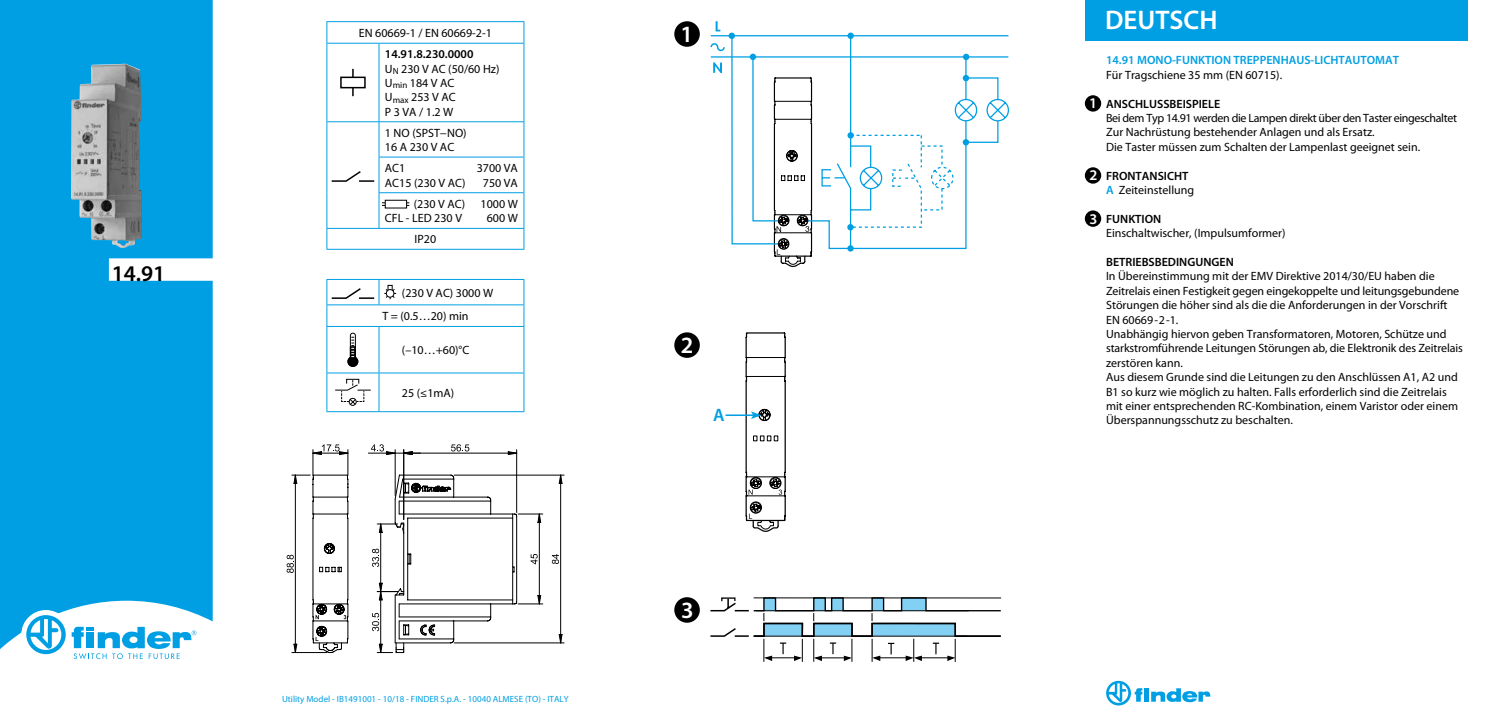
<style>
.page{position:relative;width:1489px;height:723px;background:#fff}
.page>*{position:absolute;margin:0;border:0;box-sizing:border-box;transform-origin:0 0}
.t1{font:600 27px "Myriad Pro";color:#fff}
.t2{font:600 23.4px "Myriad Pro";color:#fff}
.t3{font:600 22.5px "Myriad Pro";color:#000}
.t4{font:600 18px "Myriad Pro";color:#009fe3}
.t5{font:600 14.85px "Myriad Pro";color:#fff}
.t6{font:12px/14.4px "Myriad Pro";color:#000}
.t7{font:600 12px "Myriad Pro";color:#000}
.t8{font:600 12px "Myriad Pro";color:#009fe3}
.t9{font:9px "Myriad Pro";color:#009fe3}
.s1{font-weight:600}
.s2{font-weight:600;color:#009fe3}
</style>
<div class="page">
<div style="left:0;top:0;width:213px;height:649px;background:#009fe3"></div>
<div style="left:21px;top:610px;width:49px;height:49px;background:#fff;border-radius:50%"></div>
<svg style="left:26px;top:615px;width:40px;height:39px"></svg>
<svg style="left:72px;top:627px;width:124px;height:32px"></svg>
<img style="left:71px;top:64px;width:70px;height:185px">
<hr style="left:312px;top:518px;width:1px;height:82px;background:#000">
<hr style="left:347px;top:518px;width:1px;height:82px;background:#000">
<hr style="left:454px;top:475px;width:110px;height:1px;background:#000">
<hr style="left:454px;top:643px;width:110px;height:1px;background:#000">
<svg style="left:552px;top:554px;width:7px;height:10px"></svg>
<svg style="left:559px;top:475px;width:3px;height:9px"></svg>
<svg style="left:559px;top:634px;width:3px;height:9px"></svg>
<hr style="left:560px;top:475px;width:1px;height:168px;background:#000">
<hr style="left:292px;top:652px;width:35px;height:1px;background:#000">
<svg style="left:286px;top:555px;width:8px;height:18px"></svg>
<svg style="left:292px;top:444px;width:56px;height:74px"></svg>
<svg style="left:294px;top:644px;width:3px;height:9px"></svg>
<hr style="left:295px;top:475px;width:1px;height:177px;background:#000">
<hr style="left:395px;top:450px;width:1px;height:45px;background:#000">
<svg style="left:371px;top:444px;width:24px;height:11px"></svg>
<hr style="left:368px;top:453px;width:52px;height:1px;background:#000">
<hr style="left:403px;top:450px;width:1px;height:69px;background:#000">
<hr style="left:516px;top:450px;width:1px;height:62px;background:#000">
<svg style="left:451px;top:444px;width:18px;height:7px"></svg>
<svg style="left:403px;top:451px;width:9px;height:4px"></svg>
<svg style="left:508px;top:451px;width:9px;height:4px"></svg>
<hr style="left:404px;top:453px;width:112px;height:1px;background:#000">
<svg style="left:372px;top:474px;width:171px;height:179px"></svg>
<svg style="left:312px;top:543px;width:36px;height:110px"></svg>
<hr style="left:326px;top:21px;width:53px;height:1px;background:#009fe3">
<svg style="left:326px;top:22px;width:1px;height:21px"></svg>
<hr style="left:379px;top:21px;width:145px;height:1px;background:#009fe3">
<svg style="left:523px;top:22px;width:1px;height:21px"></svg>
<hr style="left:326px;top:43px;width:53px;height:1px;background:#009fe3">
<hr style="left:326px;top:44px;width:1px;height:77px;background:#009fe3">
<hr style="left:379px;top:43px;width:145px;height:1px;background:#009fe3">
<hr style="left:378px;top:44px;width:1px;height:77px;background:#009fe3">
<hr style="left:523px;top:44px;width:1px;height:77px;background:#009fe3">
<hr style="left:326px;top:121px;width:53px;height:1px;background:#009fe3">
<hr style="left:326px;top:122px;width:1px;height:35px;background:#009fe3">
<hr style="left:379px;top:121px;width:145px;height:1px;background:#009fe3">
<hr style="left:378px;top:122px;width:1px;height:35px;background:#009fe3">
<hr style="left:523px;top:122px;width:1px;height:35px;background:#009fe3">
<hr style="left:326px;top:157px;width:1px;height:36px;background:#009fe3">
<hr style="left:378px;top:157px;width:146px;height:1px;background:#009fe3">
<hr style="left:378px;top:157px;width:1px;height:35px;background:#009fe3">
<hr style="left:523px;top:157px;width:1px;height:35px;background:#009fe3">
<hr style="left:326px;top:193px;width:1px;height:35px;background:#009fe3">
<hr style="left:378px;top:192px;width:146px;height:1px;background:#009fe3">
<hr style="left:378px;top:193px;width:1px;height:35px;background:#009fe3">
<hr style="left:523px;top:193px;width:1px;height:35px;background:#009fe3">
<hr style="left:326px;top:228px;width:53px;height:1px;background:#009fe3">
<svg style="left:326px;top:229px;width:1px;height:20px"></svg>
<hr style="left:379px;top:228px;width:145px;height:1px;background:#009fe3">
<svg style="left:523px;top:229px;width:1px;height:20px"></svg>
<hr style="left:326px;top:249px;width:53px;height:1px;background:#009fe3">
<hr style="left:379px;top:249px;width:145px;height:1px;background:#009fe3">
<hr style="left:352px;top:69px;width:2px;height:27px;background:#000">
<div style="left:341px;top:77px;width:24px;height:11px;background:#fff"></div>
<div style="left:340px;top:77px;width:26px;height:11px;border:2px solid #000"></div>
<svg style="left:331px;top:171px;width:43px;height:11px"></svg>
<svg style="left:382px;top:202px;width:27px;height:4px"></svg>
<div style="left:385px;top:200px;width:21px;height:8px;background:#fff"></div>
<div style="left:385px;top:200px;width:22px;height:8px;border:1px solid #000"></div>
<hr style="left:326px;top:279px;width:53px;height:1px;background:#009fe3">
<hr style="left:379px;top:279px;width:145px;height:1px;background:#009fe3">
<hr style="left:379px;top:304px;width:145px;height:1px;background:#009fe3">
<svg style="left:523px;top:280px;width:1px;height:46px"></svg>
<hr style="left:326px;top:326px;width:53px;height:1px;background:#009fe3">
<hr style="left:326px;top:327px;width:1px;height:46px;background:#009fe3">
<hr style="left:379px;top:326px;width:145px;height:1px;background:#009fe3">
<hr style="left:378px;top:327px;width:1px;height:46px;background:#009fe3">
<hr style="left:523px;top:327px;width:1px;height:46px;background:#009fe3">
<hr style="left:326px;top:373px;width:53px;height:1px;background:#009fe3">
<hr style="left:326px;top:373px;width:1px;height:38px;background:#009fe3">
<hr style="left:379px;top:373px;width:145px;height:1px;background:#009fe3">
<hr style="left:378px;top:373px;width:1px;height:38px;background:#009fe3">
<hr style="left:523px;top:373px;width:1px;height:38px;background:#009fe3">
<hr style="left:326px;top:411px;width:53px;height:1px;background:#009fe3">
<hr style="left:379px;top:411px;width:145px;height:1px;background:#009fe3">
<svg style="left:347px;top:333px;width:11px;height:34px"></svg>
<div style="left:346px;top:379px;width:13px;height:5px;border:1px solid #000"></div>
<div style="left:349px;top:398px;width:7px;height:8px;border:1px solid #000;border-radius:50%"></div>
<svg style="left:335px;top:380px;width:36px;height:25px"></svg>
<svg style="left:326px;top:280px;width:70px;height:46px"></svg>
<div style="left:386px;top:290px;width:8px;height:7px;background:#fff;border-radius:50%"></div>
<div style="left:386px;top:289px;width:8px;height:9px;border:1px solid #000;border-radius:50%"></div>
<svg style="left:710px;top:21px;width:299px;height:246px"></svg>
<svg style="left:710px;top:597px;width:291px;height:65px"></svg>
<div style="left:674px;top:21px;width:25px;height:26px;background:#000;border-radius:50%"></div>
<div style="left:674px;top:597px;width:25px;height:26px;background:#000;border-radius:50%"></div>
<svg style="left:1106px;top:681px;width:104px;height:24px"></svg>
<hr style="left:725px;top:414px;width:28px;height:2px;background:#009fe3">
<svg style="left:745px;top:332px;width:40px;height:200px"></svg>
<div style="left:674px;top:332px;width:25px;height:26px;background:#000;border-radius:50%"></div>
<div style="left:1084px;top:95px;width:17px;height:17px;background:#000;border-radius:50%"></div>
<div style="left:1084px;top:167px;width:17px;height:17px;background:#000;border-radius:50%"></div>
<div style="left:1084px;top:210px;width:17px;height:17px;background:#000;border-radius:50%"></div>
<div style="left:1084px;top:0;width:383px;height:40px;background:#009fe3"></div>
<h3 class="t3" style="left:112px;top:259px;width:55px">14.91</h3>
<p class="t6" style="left:359px;top:26px;width:134px">EN 60669-1 / EN 60669-2-1</p>
<p class="t6" style="left:385px;top:47px;width:116px"><span class="s1">14.91.8.230.0000<br></span>U<sub>N</sub> 230 V AC (50/60 Hz)<br>U<sub>min</sub> 184 V AC<br>U<sub>max</sub> 253 V AC<br>P 3 VA / 1.2 W</p>
<p class="t6" style="left:385px;top:125px;width:83px">1 NO (SPST−NO)<br>16 A 230 V AC</p>
<p class="t6" style="left:385px;top:161px;width:22px">AC1</p>
<p class="t6" style="left:477px;top:161px;width:43px">3700 VA</p>
<p class="t6" style="left:385px;top:175px;width:82px">AC15 (230 V AC)</p>
<p class="t6" style="left:483px;top:175px;width:37px">750 VA</p>
<p class="t6" style="left:414px;top:196px;width:53px">(230 V AC)</p>
<p class="t6" style="left:480px;top:196px;width:39px">1000 W</p>
<p class="t6" style="left:385px;top:211px;width:79px">CFL - LED 230 V</p>
<p class="t6" style="left:487px;top:211px;width:33px">600 W</p>
<p class="t6" style="left:414px;top:232px;width:23px">IP20</p>
<p class="t6" style="left:382px;top:281px;width:112px;line-height:23.5px;text-indent:20px">(230 V AC) 3000 W<br>T = (0.5…20) min</p>
<p class="t6" style="left:402px;top:343px;width:69px">(–10…+60)°C</p>
<p class="t6" style="left:402px;top:385px;width:54px">25 (≤1mA)</p>
<p class="t9" style="left:282px;top:693px;width:288px">Utility Model - IB1491001 - 10/18 - FINDER S.p.A. - 10040 ALMESE (TO) - ITALY</p>
<h2 class="t2" style="left:680px;top:19px;width:14px">1</h2>
<h2 class="t2" style="left:681px;top:330px;width:14px">2</h2>
<h3 class="t4" style="left:713px;top:403px;width:13px">A</h3>
<h2 class="t2" style="left:681px;top:595px;width:14px">3</h2>
<h1 class="t1" style="left:1105px;top:3px;width:114px">DEUTSCH</h1>
<p class="t5" style="left:1088px;top:94px;width:9px">1</p>
<p class="t5" style="left:1089px;top:166px;width:9px">2</p>
<p class="t5" style="left:1089px;top:209px;width:9px">3</p>
<p class="t8" style="left:1106px;top:53px;width:294px">14.91 MONO-FUNKTION TREPPENHAUS-LICHTAUTOMAT</p>
<p class="t6" style="left:1106px;top:67px;width:177px">Für Tragschiene 35 mm (EN 60715).</p>
<p class="t7" style="left:1106px;top:96px;width:116px">ANSCHLUSSBEISPIELE</p>
<p class="t6" style="left:1106px;top:110px;width:352px">Bei dem Typ 14.91 werden die Lampen direkt über den Taster eingeschaltet<br>Zur Nachrüstung bestehender Anlagen und als Ersatz.<br>Die Taster müssen zum Schalten der Lampenlast geeignet sein.</p>
<p class="t6" style="left:1106px;top:168px;width:90px"><span class="s1">FRONTANSICHT<br></span><span class="s2">A</span> Zeiteinstellung</p>
<p class="t7" style="left:1106px;top:211px;width:57px">FUNKTION</p>
<p class="t6" style="left:1106px;top:226px;width:181px">Einschaltwischer, (Impulsumformer)</p>
<p class="t7" style="left:1106px;top:254px;width:129px">BETRIEBSBEDINGUNGEN</p>
<p class="t6" style="left:1106px;top:269px;width:358px">In Übereinstimmung mit der EMV Direktive 2014/30/EU haben die Zeitrelais einen Festigkeit gegen eingekoppelte und leitungsgebundene Störungen die höher sind als die die Anforderungen in der Vorschrift EN 60669-2-1.<br>Unabhängig hiervon geben Transformatoren, Motoren, Schütze und starkstromführende Leitungen Störungen ab, die Elektronik des Zeitrelais zerstören kann.<br>Aus diesem Grunde sind die Leitungen zu den Anschlüssen A1, A2 und B1 so kurz wie möglich zu halten. Falls erforderlich sind die Zeitrelais mit einer entsprechenden RC-Kombination, einem Varistor oder einem Überspannungsschutz zu beschalten.</p>
</div>
